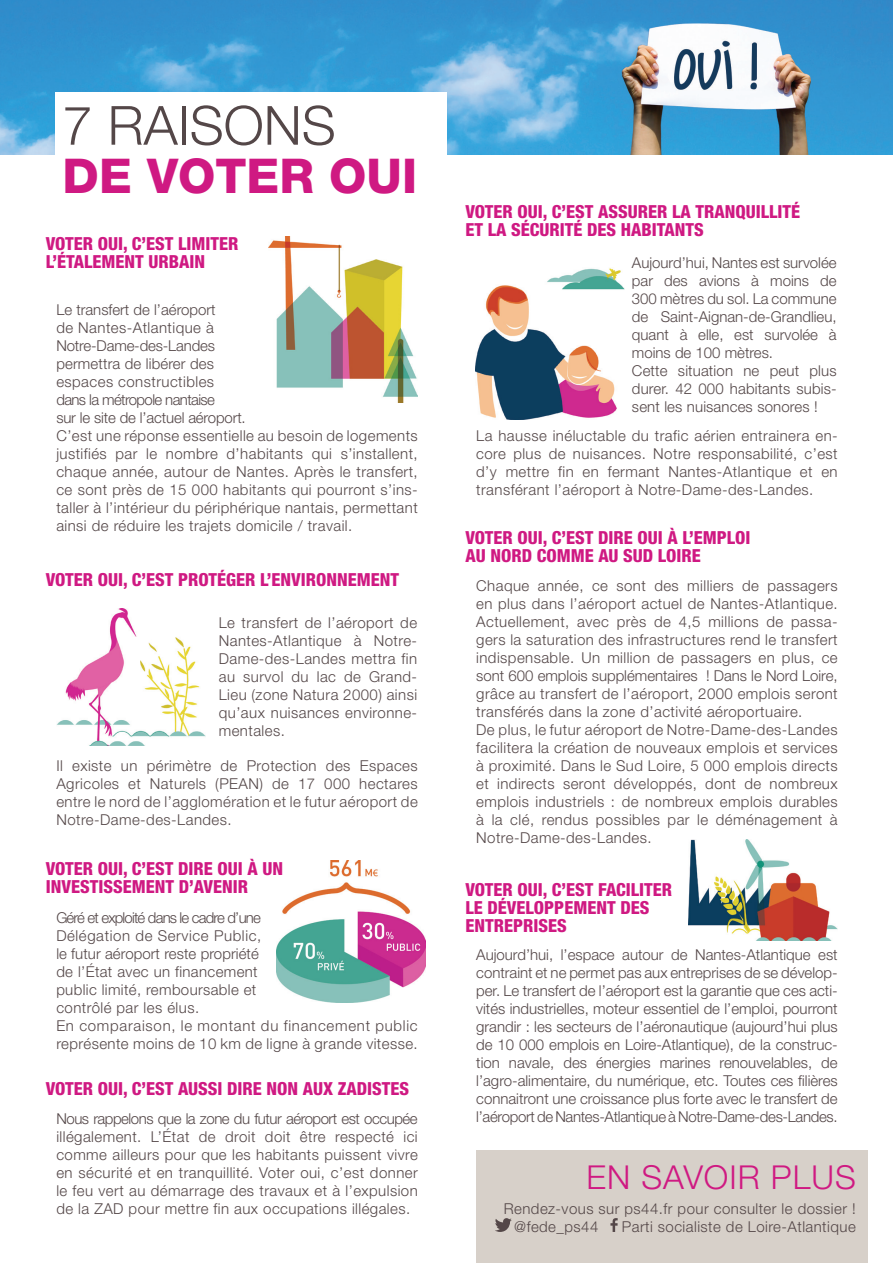
<style>
.page{position:relative;width:893px;height:1263px;background:#fff}
.page>*{position:absolute;margin:0;border:0;box-sizing:border-box;transform-origin:0 0}
.t1{font:300 54px "Helvetica Neue LT Pro";color:#544748}
.t2{font:800 48px "Helvetica Neue LT Pro";color:#cf1982}
.t3{font:300 33px "Helvetica Neue LT Pro";color:#cf1982}
.t4{font:800 condensed 18px/18px "Helvetica Neue LT Pro";color:#cf1982}
.t5{font:300 15px/18px "Helvetica Neue LT Pro";letter-spacing:.03em;color:#544748;text-align:justify}
.t6{font:300 15px/18px "Helvetica Neue LT Pro";color:#544748}
</style>
<div class="page">
<img style="left:276px;top:861px;width:149px;height:142px">
<img style="left:0;top:0;width:893px;height:154px">
<img style="left:269px;top:236px;width:149px;height:167px">
<img style="left:475px;top:268px;width:149px;height:152px">
<img style="left:56px;top:608px;width:149px;height:137px">
<img style="left:689px;top:839px;width:149px;height:101px">
<div style="left:55px;top:93px;width:391px;height:104px;background:#fff"></div>
<div style="left:476px;top:1150px;width:392px;height:113px;background:#d7d0c9"></div>
<svg style="left:610px;top:1218px;width:8px;height:14px"></svg>
<svg style="left:495px;top:1218px;width:17px;height:14px"></svg>
<h1 class="t1" style="left:63px;top:92px;width:74px">7 rais</h1>
<h1 class="t1" style="left:224px;top:92px;width:75px">ons</h1>
<h2 class="t2" style="left:63px;top:147px;width:356px">DE VOTER OUI</h2>
<p class="t4" style="left:46px;top:235px;width:194px">VOTER OUI, C’EST LIMITER<br>L’ÉTALEMENT URBAIN</p>
<p class="t5" style="left:56px;top:300px;width:363px;text-align:left">Le transfert de l’aéroport<br>de Nantes-Atlantique à<br>Notre-Dame-des-Landes<br>permettra de libérer des<br>espaces constructibles<br>dans la métropole nantaise<br>sur le site de l’actuel aéroport.<br>C’est une réponse essentielle au besoin de logements justifiés par le nombre d’habitants qui s’installent, chaque année, autour de Nantes. Après le transfert, ce sont près de 15 000 habitants qui pourront s’ins&shy;taller à l’intérieur du périphérique nantais, permettant ainsi de réduire les trajets domicile / travail.</p>
<p class="t4" style="left:46px;top:571px;width:355px">VOTER OUI, C’EST PROTÉGER L’ENVIRONNEMENT</p>
<p class="t5" style="left:219px;top:613px;width:200px">Le transfert de l’aéroport de Nantes-Atlantique à Notre-Dame-des-Landes mettra fin au survol du lac de Grand-Lieu (zone Natura 2000) ainsi qu’aux nuisances environne&shy;mentales.</p>
<p class="t5" style="left:56px;top:756px;width:363px">Il existe un périmètre de Protection des Espaces Agricoles et Naturels (PEAN) de 17 000 hectares entre le nord de l’agglomération et le futur aéroport de Notre-Dame-des-Landes.</p>
<p class="t4" style="left:46px;top:860px;width:239px">VOTER OUI, C’EST DIRE OUI À UN<br>INVESTISSEMENT D’AVENIR</p>
<p class="t5" style="left:56px;top:908px;width:363px;text-align:left">Géré et exploité dans le cadre d’une<br>Délégation de Service Public,<br>le futur aéroport reste propriété<br>de l’état avec un financement<br>public limité, remboursable et<br>contrôlé par les élus.<br>En comparaison, le montant du financement public représente moins de 10 km de ligne à grande vitesse.</p>
<p class="t4" style="left:46px;top:1080px;width:365px">VOTER OUI, C’EST AUSSI DIRE NON AUX ZADISTES</p>
<p class="t5" style="left:56px;top:1109px;width:363px">Nous rappelons que la zone du futur aéroport est occupée illégalement. L’État de droit doit être respecté ici comme ailleurs pour que les habitants puissent vivre en sécurité et en tranquillité. Voter oui, c’est donner le feu vert au démarrage des travaux et à l’expulsion de la ZAD pour mettre fin aux occupations illégales.</p>
<p class="t4" style="left:466px;top:202px;width:336px">VOTER OUI, C’EST ASSURER LA TRANQUILLITÉ<br>ET LA SÉCURITÉ DES HABITANTS</p>
<p class="t6" style="left:632px;top:253px;width:206px">Aujourd’hui, Nantes est survolée par des avions à moins de<br>300 mètres du sol. La commune de Saint-Aignan-de-Grandlieu, quant à elle, est survolée à moins de 100 mètres.<br>Cette situation ne peut plus durer. 42 000 habitants subis&shy;sent les nuisances sonores !</p>
<p class="t5" style="left:476px;top:427px;width:363px">La hausse inéluctable du trafic aérien entrainera en&shy;core plus de nuisances. Notre responsabilité, c’est d’y mettre fin en fermant Nantes-Atlantique et en transférant l’aéroport à Notre-Dame-des-Landes.</p>
<p class="t4" style="left:466px;top:528px;width:286px">VOTER OUI, C’EST DIRE OUI À L’EMPLOI<br>AU NORD COMME AU SUD LOIRE</p>
<p class="t5" style="left:476px;top:577px;width:363px;text-align:left">Chaque année, ce sont des milliers de passagers en plus dans l’aéroport actuel de Nantes-Atlantique.<br>Actuellement, avec près de 4,5 millions de passa&shy;gers la saturation des infrastructures rend le transfert indispensable. Un million de passagers en plus, ce sont 600 emplois supplémentaires ! Dans le Nord Loire, grâce au transfert de l’aéroport, 2000 emplois seront transférés dans la zone d’activité aéroportuaire.<br>De plus, le futur aéroport de Notre-Dame-des-Landes facilitera la création de nouveaux emplois et services à proximité. Dans le Sud Loire, 5 000 emplois directs et indirects seront développés, dont de nombreux emplois industriels : de nombreux emplois durables à la clé, rendus possibles par le déménagement à Notre-Dame-des-Landes.</p>
<p class="t4" style="left:466px;top:880px;width:208px">VOTER OUI, C’EST FACILITER<br>LE DÉVELOPPEMENT DES<br>ENTREPRISES</p>
<p class="t5" style="left:476px;top:946px;width:363px">Aujourd’hui, l’espace autour de Nantes-Atlantique est contraint et ne permet pas aux entreprises de se dévelop&shy;per. Le transfert de l’aéroport est la garantie que ces acti&shy;vités industrielles, moteur essentiel de l’emploi, pourront grandir : les secteurs de l’aéronautique (aujourd’hui plus de 10 000 emplois en Loire-Atlantique), de la construc&shy;tion navale, des énergies marines renouvelables, de l’agro-alimentaire, du numérique, etc. Toutes ces filières connaitront une croissance plus forte avec le transfert de l’aéroport de Nantes-Atlantique à Notre-Dame-des-Landes.</p>
<h3 class="t3" style="left:586px;top:1156px;width:77px">en sav</h3>
<h3 class="t3" style="left:704px;top:1156px;width:148px">oir plus</h3>
<p class="t5" style="left:514px;top:1199px;width:343px;text-indent:-10px">Rendez-vous sur ps44.fr pour consulter le dossier ! @fede_ps44</p>
<p class="t5" style="left:622px;top:1217px;width:235px">Parti socialiste de Loire-Atlantique</p>
</div>
